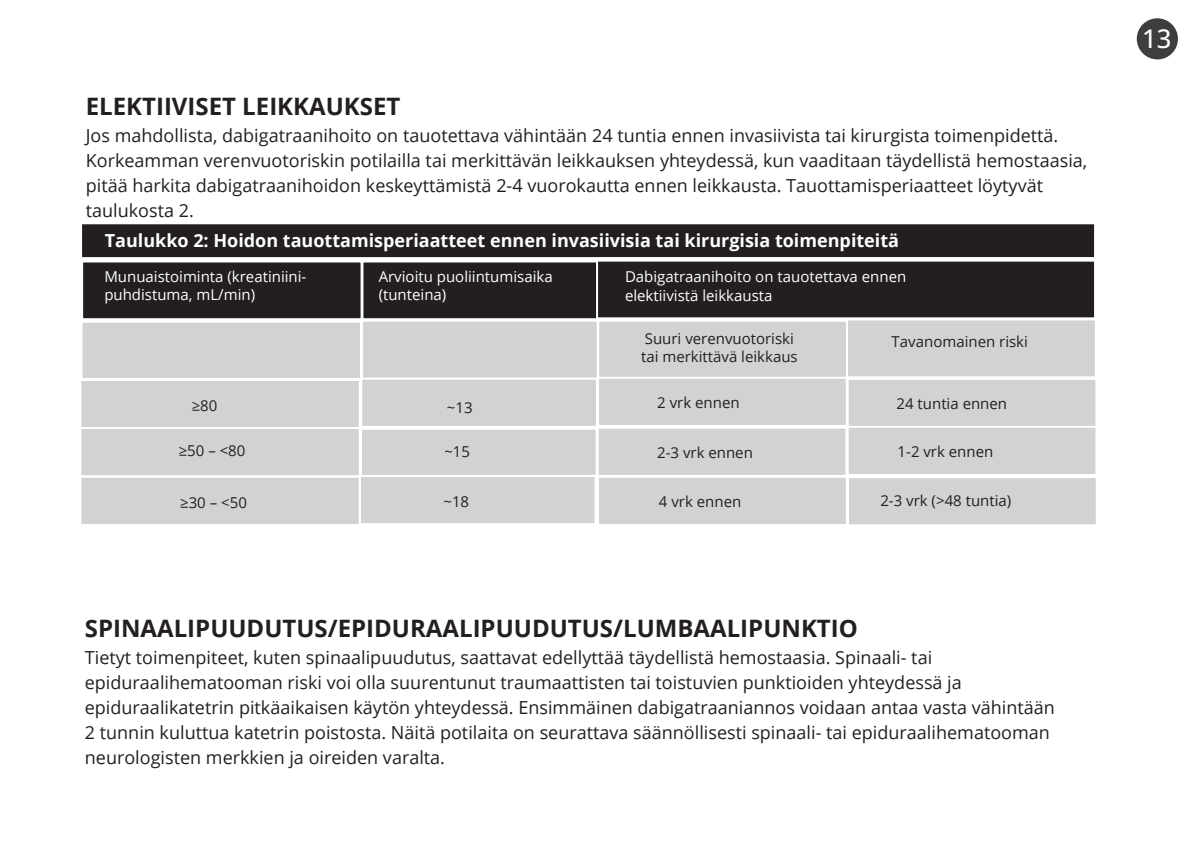
<style>
.page{position:relative;width:1193px;height:844px;background:#fff}
.page>*{position:absolute;margin:0;border:0;box-sizing:border-box;transform-origin:0 0}
.t1{font:500 25.8px "Open Sans";color:#fff}
.t2{font:700 24px "Open Sans";color:#231f20}
.t3{font:18px/24.8px "Open Sans";color:#231f20}
.t4{font:700 18px "Open Sans";color:#fff}
.t5{font:15px/18px "Open Sans";color:#fff}
.t6{font:15px/18px "Open Sans";color:#231f20}
.t7{font:15px "Open Sans";color:#231f20}
.s1{font-style:inherit}
</style>
<div class="page">
<div style="left:80px;top:222px;width:1016px;height:37px;background:#231f20;border:2px solid #fff"></div>
<div style="left:81px;top:259px;width:282px;height:63px;background:#231f20;border:3px solid #fff"></div>
<div style="left:361px;top:259px;width:238px;height:63px;background:#231f20;border:3px solid #fff"></div>
<div style="left:595px;top:258px;width:501px;height:63px;background:#231f20;border:3px solid #fff"></div>
<div style="left:80px;top:320px;width:282px;height:60px;background:#d1d2d4;border:2px solid #fff"></div>
<div style="left:361px;top:319px;width:238px;height:61px;background:#d1d2d4;border:2px solid #fff"></div>
<div style="left:597px;top:319px;width:251px;height:64px;background:#d1d2d4;border:2px solid #fff"></div>
<div style="left:846px;top:318px;width:251px;height:61px;background:#d1d2d4;border:2px solid #fff"></div>
<div style="left:79px;top:379px;width:282px;height:50px;background:#d1d2d4;border:2px solid #fff"></div>
<div style="left:360px;top:378px;width:238px;height:50px;background:#d1d2d4;border:2px solid #fff"></div>
<div style="left:597px;top:377px;width:250px;height:50px;background:#d1d2d4;border:2px solid #fff"></div>
<div style="left:846px;top:378px;width:251px;height:50px;background:#d1d2d4;border:2px solid #fff"></div>
<div style="left:79px;top:427px;width:282px;height:50px;background:#d1d2d4;border:2px solid #fff"></div>
<div style="left:360px;top:428px;width:237px;height:50px;background:#d1d2d4;border:2px solid #fff"></div>
<div style="left:597px;top:427px;width:250px;height:50px;background:#d1d2d4;border:2px solid #fff"></div>
<div style="left:846px;top:426px;width:251px;height:50px;background:#d1d2d4;border:2px solid #fff"></div>
<div style="left:79px;top:476px;width:282px;height:50px;background:#d1d2d4;border:2px solid #fff"></div>
<div style="left:359px;top:475px;width:237px;height:50px;background:#d1d2d4;border:2px solid #fff"></div>
<div style="left:597px;top:476px;width:250px;height:50px;background:#d1d2d4;border:2px solid #fff"></div>
<div style="left:847px;top:476px;width:250px;height:50px;background:#d1d2d4;border:2px solid #fff"></div>
<div style="left:1136px;top:18px;width:42px;height:41px;background:#3e3e3f;border-radius:50%"></div>
<h2 class="t2" style="left:86px;top:89px;width:316px">ELEKTIIVISET LEIKKAUKSET</h2>
<p class="t3" style="left:86px;top:123px;width:1003px">Jos mahdollista, dabigatraanihoito on tauotettava vähintään 24 tuntia ennen invasiivista tai kirurgista toimenpidettä.<br>Korkeamman verenvuotoriskin potilailla tai merkittävän leikkauksen yhteydessä, kun vaaditaan täydellistä hemostaasia, pitää harkita dabigatraanihoidon keskeyttämistä 2-4 vuorokautta ennen leikkausta. Tauottamisperiaatteet löytyvät taulukosta 2.</p>
<p class="t4" style="left:105px;top:228px;width:796px">Taulukko 2: Hoidon tauottamisperiaatteet ennen invasiivisia tai kirurgisia toimenpiteitä</p>
<p class="t5" style="left:104px;top:267px;width:204px">Munuaistoiminta (kreatiniini&shy;puhdistuma, <span class="s1">mL/min)</span></p>
<p class="t5" style="left:379px;top:267px;width:175px">Arvioitu puoliintumisaika (tunteina)</p>
<p class="t5" style="left:625px;top:268px;width:283px">Dabigatraanihoito on tauotettava ennen elektiivistä leikkausta</p>
<p class="t6" style="left:641px;top:329px;width:158px">Suuri verenvuotoriski tai merkittävä leikkaus</p>
<p class="t6" style="left:891px;top:332px;width:138px">Tavanomainen riski</p>
<p class="t7" style="left:192px;top:396px;width:27px">≥80</p>
<p class="t7" style="left:179px;top:441px;width:68px">≥50 – &lt;80</p>
<p class="t6" style="left:657px;top:393px;width:84px"><span class="s1">2</span> vrk ennen</p>
<p class="t6" style="left:657px;top:443px;width:97px"><span class="s1">2-3</span> vrk ennen</p>
<p class="t6" style="left:659px;top:492px;width:84px"><span class="s1">4</span> vrk ennen</p>
<p class="t6" style="left:896px;top:394px;width:112px"><span class="s1">24</span> tuntia ennen</p>
<p class="t6" style="left:897px;top:442px;width:97px"><span class="s1">1-2</span> vrk ennen</p>
<p class="t6" style="left:880px;top:491px;width:132px"><span class="s1">2-3</span> vrk <span class="s1">(&gt;48</span> tuntia<span class="s1">)</span></p>
<p class="t7" style="left:447px;top:398px;width:27px">~13</p>
<p class="t7" style="left:444px;top:441px;width:27px">~15</p>
<p class="t7" style="left:443px;top:491px;width:27px">~18</p>
<p class="t7" style="left:180px;top:492px;width:68px">≥30 – &lt;50</p>
<h2 class="t2" style="left:85px;top:611px;width:774px">SPINAALIPUUDUTUS/EPIDURAALIPUUDUTUS/LUMBAALIPUNKTIO</h2>
<p class="t3" style="left:85px;top:645px;width:971px">Tietyt toimenpiteet, kuten spinaalipuudutus, saattavat edellyttää täydellistä hemostaasia. Spinaali- tai epiduraalihematooman riski voi olla suurentunut traumaattisten tai toistuvien punktioiden yhteydessä ja epiduraalikatetrin pitkäaikaisen käytön yhteydessä. Ensimmäinen dabigatraaniannos voidaan antaa vasta vähintään 2 tunnin kuluttua katetrin poistosta. Näitä potilaita on seurattava säännöllisesti spinaali- tai epiduraalihematooman neurologisten merkkien ja oireiden varalta.</p>
<h1 class="t1" style="left:1142px;top:21px;width:31px">13</h1>
</div>
